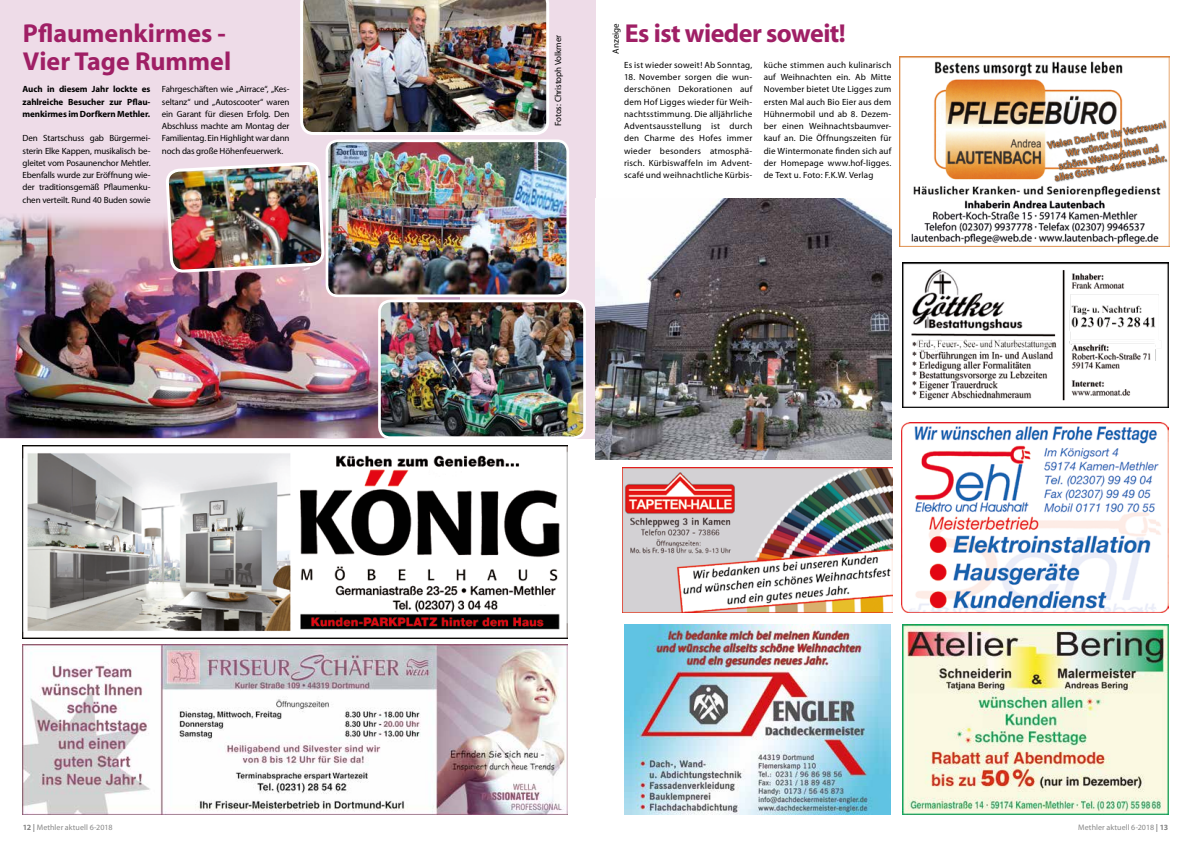
<style>
.page{position:relative;width:1191px;height:842px;background:#fff}
.page>*{position:absolute;margin:0;border:0;box-sizing:border-box;transform-origin:0 0}
.t1{font:700 26px/28px "Myriad";color:#9f1f65}
.t2{font:700 26px "Myriad";letter-spacing:-.02em;color:#9f1f65}
.t3{font:9px/12.2px "Myriad";letter-spacing:.005em;color:#000;text-align:justify}
.t4{font:700 9px/12.2px "Myriad";letter-spacing:-.01em;color:#000;text-align:justify}
.t5{font:9px "Myriad";letter-spacing:.025em;color:#000}
.t6{font:9px "Myriad";letter-spacing:-.02em;color:#000}
.t7{font:8px "Myriad";letter-spacing:.005em;color:#878787}
.s1{font-weight:700}
</style>
<div class="page">
<img style="left:902px;top:263px;width:266px;height:144px">
<img style="left:624px;top:624px;width:266px;height:190px">
<img style="left:902px;top:624px;width:266px;height:190px">
<div style="left:0;top:0;width:595px;height:438px;background:#eedce8"></div>
<img style="left:23px;top:644px;width:544px;height:170px">
<img style="left:0;top:212px;width:460px;height:226px">
<img style="left:300px;top:0;width:249px;height:135px">
<img style="left:327px;top:143px;width:238px;height:153px">
<div style="left:326px;top:139px;width:243px;height:158px;border:3px solid #fff;border-radius:11px"></div>
<img style="left:379px;top:301px;width:203px;height:137px">
<div style="left:378px;top:300px;width:208px;height:139px;border:3px solid #fff;border-radius:11px"></div>
<img style="left:167px;top:60px;width:156px;height:314px">
<img style="left:596px;top:198px;width:295px;height:261px">
<img style="left:901px;top:422px;width:267px;height:190px">
<img style="left:23px;top:445px;width:544px;height:193px">
<img style="left:900px;top:57px;width:269px;height:190px">
<img style="left:622px;top:468px;width:270px;height:144px">
<h1 class="t1" style="left:23px;top:20px;width:210px">Pflaumenkirmes -<br>Vier Tage Rummel</h1>
<p class="t4" style="left:23px;top:84px;width:129px">Auch in diesem Jahr lockte es zahlreiche Besucher zur Pflau&shy;menkirmes im Dorfkern Methler.</p>
<p class="t3" style="left:23px;top:133px;width:129px">Den Startschuss gab Bürgermei&shy;sterin Elke Kappen, musikalisch be&shy;gleitet vom Posaunenchor Mehtler.<br>Ebenfalls wurde zur Eröffnung wie&shy;der traditionsgemäß Pflaumenku&shy;chen verteilt. Rund 40 Buden sowie</p>
<p class="t3" style="left:162px;top:84px;width:129px">Fahrgeschäften wie „Airrace“, „Kes&shy;seltanz“ und „Autoscooter“ waren ein Garant für diesen Erfolg. Den Abschluss machte am Montag der Familientag. Ein Highlight war dann noch das große Höhenfeuerwerk.</p>
<p class="t6" style="left:553px;top:126px;width:93px;rotate:-90deg">Fotos: Christoph Volkmer</p>
<p class="t3" style="left:610px;top:54px;width:32px;rotate:-90deg">Anzeige</p>
<h1 class="t2" style="left:625px;top:20px;width:223px">Es ist wieder soweit!</h1>
<p class="t3" style="left:763px;top:59px;width:129px">küche stimmen auch kulinarisch auf Weihnachten ein. Ab Mitte November bietet Ute Ligges zum ersten Mal auch Bio Eier aus dem Hühnermobil und ab 8. Dezem&shy;ber einen Weihnachtsbaumver&shy;kauf an. Die Öffnungszeiten für die Wintermonate finden sich auf der Homepage www.hof-ligges. de Text u. Foto: F.K.W. Verlag</p>
<p class="t5" style="left:624px;top:60px;width:130px">Es ist wieder soweit! Ab Sonntag,</p>
<p class="t3" style="left:624px;top:71px;width:130px">18. November sorgen die wun&shy;derschönen Dekorationen auf dem Hof Ligges wieder für Weih&shy;nachtsstimmung. Die alljährliche Adventsausstellung ist durch den Charme des Hofes immer wieder besonders atmosphä&shy;risch. Kürbiswaffeln im Advent&shy;scafé und weihnachtliche Kürbis-</p>
<p class="t7" style="left:23px;top:824px;width:92px"><span class="s1">12 |</span> Methler aktuell 6-2018</p>
<p class="t7" style="left:1078px;top:824px;width:91px">Methler aktuell 6-2018 <span class="s1">| 13</span></p>
</div>
